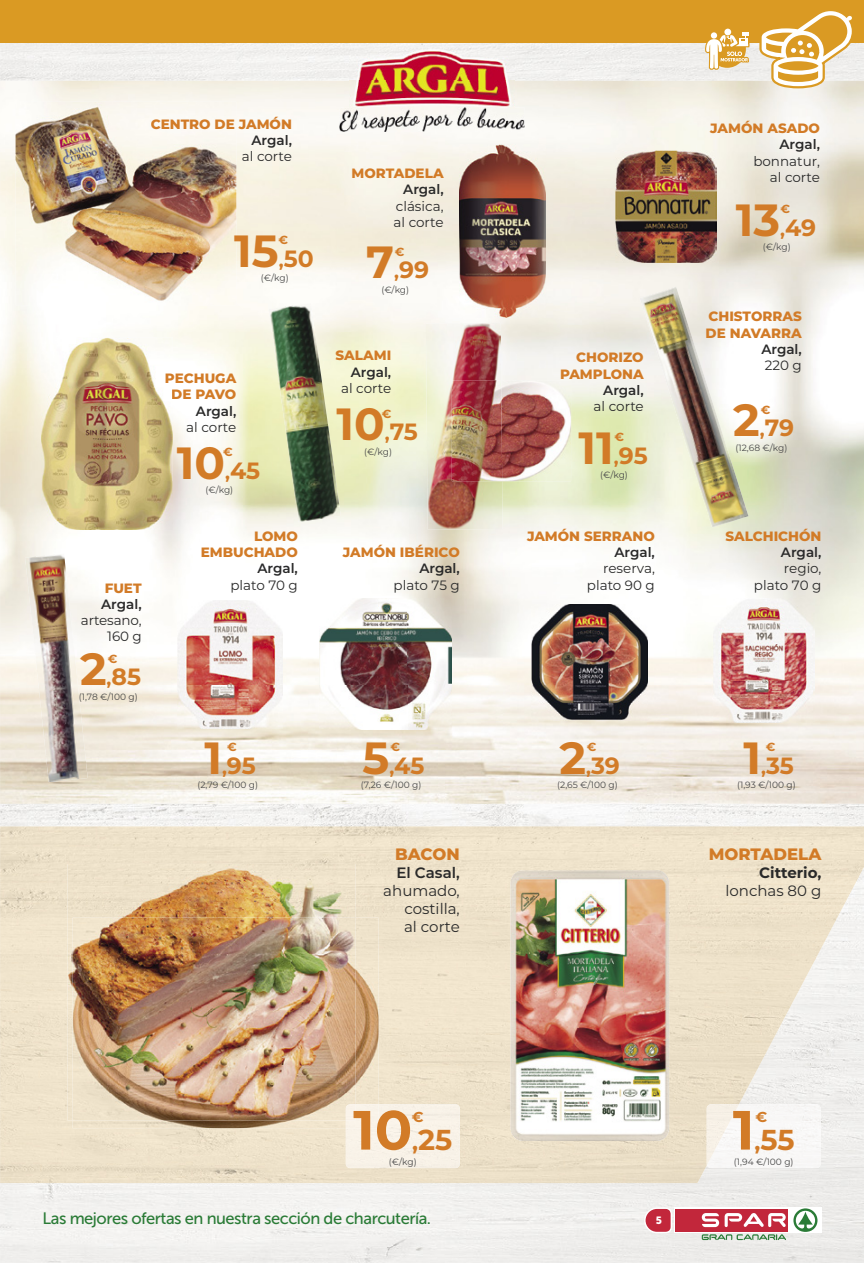
<style>
.page{position:relative;width:864px;height:1263px;background:#fff}
.page>*{position:absolute;margin:0;border:0;box-sizing:border-box;transform-origin:0 0}
.t1{font:700 55.2px "Montserrat";color:#d27b27}
.t2{font:700 45px "Montserrat";color:#d27b27}
.t3{font:700 28.8px "Montserrat";color:#d27b27}
.t4{font:700 23.55px "Montserrat";color:#d27b27}
.t5{font:16.5px "Museo Sans 500";letter-spacing:-.03em;color:#2a7b36}
.t6{font:800 16.5px "Montserrat";color:#d27b27}
.t7{font:15px/18px "Montserrat";color:#292929;text-align:justify}
.t8{font:700 15px "Montserrat";color:#292929}
.t9{font:600 15px "Montserrat";color:#292929}
.t10{font:700 14.4px "Montserrat";color:#d27b27}
.t11{font:800 13.5px/16.2px "Montserrat";color:#d27b27;text-align:right}
.t12{font:13.5px/16.2px "Montserrat";color:#292929;text-align:right}
.t13{font:600 13.5px "Montserrat";color:#292929}
.t14{font:700 11.7px "Montserrat";color:#d27b27}
.t15{font:10.5px "Museo Sans 900";color:#fff}
.t16{font:9.15px "Montserrat";color:#484848}
.s1{font-size:18.6px}
.s2{font-size:22.8px}
</style>
<div class="page">
<img style="left:0;top:43px;width:863px;height:1220px">
<div style="left:706px;top:878px;width:157px;height:305px;background:#efeeec"></div>
<div style="left:0;top:826px;width:99px;height:357px;background:#efe3cb"></div>
<div style="left:99px;top:826px;width:764px;height:52px;background:#efe3cb"></div>
<div style="left:355px;top:877px;width:204px;height:306px;background:#efe3cb"></div>
<img style="left:668px;top:877px;width:147px;height:205px">
<img style="left:814px;top:877px;width:44px;height:84px">
<img style="left:99px;top:1128px;width:257px;height:55px">
<img style="left:668px;top:1081px;width:83px;height:51px">
<div style="left:559px;top:1132px;width:147px;height:51px;background:#eadec6"></div>
<img style="left:0;top:81px;width:863px;height:723px">
<img style="left:339px;top:108px;width:185px;height:24px">
<img style="left:349px;top:43px;width:165px;height:76px">
<img style="left:615px;top:151px;width:100px;height:111px">
<img style="left:459px;top:145px;width:86px;height:172px">
<img style="left:25px;top:554px;width:63px;height:228px">
<img style="left:639px;top:287px;width:109px;height:241px">
<img style="left:268px;top:303px;width:73px;height:219px">
<img style="left:41px;top:337px;width:132px;height:193px">
<svg style="left:166px;top:374px;width:7px;height:9px"></svg>
<img style="left:712px;top:599px;width:102px;height:123px">
<div style="left:0;top:0;width:863px;height:43px;background:#da9a23"></div>
<svg style="left:759px;top:11px;width:96px;height:77px"></svg>
<img style="left:531px;top:604px;width:116px;height:116px">
<img style="left:16px;top:102px;width:220px;height:203px">
<img style="left:151px;top:117px;width:85px;height:12px">
<img style="left:177px;top:600px;width:106px;height:128px">
<svg style="left:705px;top:28px;width:46px;height:41px"></svg>
<svg style="left:643px;top:1207px;width:28px;height:26px"></svg>
<svg style="left:673px;top:1207px;width:148px;height:26px"></svg>
<div style="left:675px;top:1209px;width:112px;height:22px;background:#c2273b"></div>
<svg style="left:701px;top:1213px;width:84px;height:14px"></svg>
<svg style="left:701px;top:1234px;width:84px;height:6px"></svg>
<svg style="left:793px;top:1208px;width:24px;height:24px"></svg>
<img style="left:510px;top:870px;width:158px;height:271px">
<img style="left:73px;top:918px;width:305px;height:210px">
<img style="left:67px;top:864px;width:288px;height:256px">
<img style="left:73px;top:918px;width:282px;height:202px">
<img style="left:319px;top:598px;width:132px;height:132px">
<img style="left:502px;top:380px;width:69px;height:101px">
<img style="left:425px;top:323px;width:77px;height:207px">
<div style="left:345px;top:1104px;width:114px;height:64px;background:#f8f2e8"></div>
<img style="left:345px;top:1104px;width:33px;height:24px">
<img style="left:345px;top:1104px;width:10px;height:16px">
<div style="left:706px;top:1104px;width:114px;height:64px;background:#f8f7f6"></div>
<img style="left:706px;top:1104px;width:32px;height:61px">
<p class="t11" style="left:151px;top:115px;width:143px">CENTRO DE JAMÓN</p>
<p class="t13" style="left:251px;top:131px;width:42px">Argal,</p>
<p class="t12" style="left:242px;top:148px;width:52px">al corte</p>
<h2 class="t2" style="left:234px;top:218px;width:46px">15</h2>
<p class="t14" style="left:278px;top:231px;width:11px">€</p>
<p class="t16" style="left:261px;top:271px;width:29px">(€/kg)</p>
<h3 class="t4" style="left:279px;top:241px;width:36px"><span class="s1">,</span>50</h3>
<p class="t11" style="left:165px;top:370px;width:73px;text-align:center">PECHUGA<br>DE PAVO</p>
<p class="t13" style="left:196px;top:401px;width:42px">Argal,</p>
<p class="t12" style="left:186px;top:418px;width:52px">al corte</p>
<h2 class="t2" style="left:177px;top:430px;width:50px">10</h2>
<p class="t14" style="left:223px;top:443px;width:11px">€</p>
<p class="t16" style="left:205px;top:483px;width:29px">(€/kg)</p>
<h3 class="t4" style="left:225px;top:453px;width:37px"><span class="s1">,</span>45</h3>
<p class="t11" style="left:351px;top:165px;width:94px">MORTADELA</p>
<p class="t13" style="left:403px;top:180px;width:42px">Argal,</p>
<p class="t12" style="left:393px;top:197px;width:52px;text-align:left">clásica, al corte</p>
<h2 class="t2" style="left:366px;top:230px;width:29px">7</h2>
<p class="t14" style="left:394px;top:243px;width:11px">€</p>
<p class="t16" style="left:381px;top:283px;width:29px">(€/kg)</p>
<h3 class="t4" style="left:394px;top:253px;width:36px"><span class="s1">,</span>99</h3>
<p class="t11" style="left:335px;top:347px;width:57px">SALAMI</p>
<p class="t13" style="left:350px;top:362px;width:42px">Argal,</p>
<p class="t12" style="left:341px;top:379px;width:52px">al corte</p>
<h2 class="t2" style="left:336px;top:392px;width:50px">10</h2>
<p class="t14" style="left:381px;top:405px;width:11px">€</p>
<p class="t16" style="left:364px;top:445px;width:29px">(€/kg)</p>
<h3 class="t4" style="left:385px;top:415px;width:35px"><span class="s1">,</span>75</h3>
<p class="t11" style="left:559px;top:349px;width:85px">CHORIZO<br>PAMPLONA</p>
<p class="t13" style="left:603px;top:380px;width:42px">Argal,</p>
<p class="t12" style="left:593px;top:398px;width:52px">al corte</p>
<h2 class="t2" style="left:578px;top:415px;width:37px">11</h2>
<p class="t14" style="left:614px;top:429px;width:11px">€</p>
<p class="t16" style="left:600px;top:469px;width:29px">(€/kg)</p>
<h3 class="t4" style="left:613px;top:438px;width:35px"><span class="s1">,</span>95</h3>
<p class="t11" style="left:710px;top:120px;width:111px">JAMÓN ASADO</p>
<p class="t13" style="left:779px;top:135px;width:42px">Argal,</p>
<p class="t12" style="left:753px;top:152px;width:68px">bonnatur, al corte</p>
<h2 class="t2" style="left:735px;top:188px;width:46px">13</h2>
<p class="t14" style="left:780px;top:201px;width:11px">€</p>
<p class="t16" style="left:762px;top:241px;width:29px">(€/kg)</p>
<h3 class="t4" style="left:779px;top:211px;width:37px"><span class="s1">,</span>49</h3>
<p class="t11" style="left:705px;top:308px;width:98px;text-align:left">CHISTORRAS<br>DE NAVARRA</p>
<p class="t13" style="left:761px;top:339px;width:42px">Argal,</p>
<p class="t12" style="left:764px;top:357px;width:39px">220 g</p>
<h2 class="t2" style="left:732px;top:388px;width:28px">2</h2>
<p class="t14" style="left:760px;top:401px;width:11px">€</p>
<p class="t16" style="left:735px;top:441px;width:53px">(12,68 €/kg)</p>
<h3 class="t4" style="left:759px;top:411px;width:36px"><span class="s1">,</span>79</h3>
<p class="t11" style="left:725px;top:527px;width:97px">SALCHICHÓN</p>
<p class="t13" style="left:780px;top:543px;width:42px">Argal,</p>
<p class="t12" style="left:783px;top:560px;width:39px">regio,</p>
<p class="t11" style="left:527px;top:527px;width:129px">JAMÓN SERRANO</p>
<p class="t13" style="left:614px;top:543px;width:42px">Argal,</p>
<p class="t12" style="left:586px;top:560px;width:69px">reserva, plato 90 g</p>
<p class="t11" style="left:201px;top:527px;width:98px">LOMO<br>EMBUCHADO</p>
<p class="t13" style="left:257px;top:559px;width:42px">Argal,</p>
<p class="t12" style="left:230px;top:576px;width:69px">plato 70 g</p>
<p class="t11" style="left:343px;top:543px;width:118px">JAMÓN IBÉRICO</p>
<p class="t13" style="left:419px;top:559px;width:42px">Argal,</p>
<p class="t12" style="left:393px;top:576px;width:68px">plato 75 g</p>
<p class="t11" style="left:105px;top:579px;width:38px">FUET</p>
<p class="t12" style="left:753px;top:576px;width:69px">plato 70 g</p>
<p class="t13" style="left:101px;top:595px;width:42px">Argal,</p>
<p class="t12" style="left:81px;top:612px;width:62px">artesano,<br>160 g</p>
<h2 class="t2" style="left:80px;top:637px;width:28px">2</h2>
<p class="t14" style="left:108px;top:650px;width:11px">€</p>
<p class="t16" style="left:79px;top:690px;width:60px">(1,78 €/100 g)</p>
<h3 class="t4" style="left:107px;top:660px;width:36px"><span class="s1">,</span>85</h3>
<h2 class="t2" style="left:204px;top:725px;width:19px">1</h2>
<p class="t14" style="left:227px;top:738px;width:11px">€</p>
<p class="t16" style="left:197px;top:778px;width:62px">(2,79 €/100 g)</p>
<h3 class="t4" style="left:222px;top:748px;width:35px"><span class="s1">,</span>95</h3>
<h2 class="t2" style="left:362px;top:725px;width:28px">5</h2>
<p class="t14" style="left:390px;top:738px;width:11px">€</p>
<p class="t16" style="left:361px;top:778px;width:62px">(7,26 €/100 g)</p>
<h3 class="t4" style="left:389px;top:748px;width:37px"><span class="s1">,</span>45</h3>
<h2 class="t2" style="left:559px;top:725px;width:28px">2</h2>
<p class="t14" style="left:586px;top:738px;width:11px">€</p>
<p class="t16" style="left:557px;top:778px;width:62px">(2,65 €/100 g)</p>
<h3 class="t4" style="left:586px;top:748px;width:35px"><span class="s1">,</span>39</h3>
<h2 class="t2" style="left:743px;top:725px;width:19px">1</h2>
<p class="t14" style="left:765px;top:738px;width:11px">€</p>
<p class="t16" style="left:736px;top:778px;width:60px">(1,93 €/100 g)</p>
<h3 class="t4" style="left:761px;top:748px;width:34px"><span class="s1">,</span>35</h3>
<p class="t6" style="left:395px;top:842px;width:66px">BACON</p>
<p class="t9" style="left:396px;top:862px;width:65px">El Casal,</p>
<p class="t7" style="left:404px;top:881px;width:57px;text-indent:-21px">ahumado, costilla, al corte</p>
<p class="t6" style="left:708px;top:842px;width:114px">MORTADELA</p>
<p class="t8" style="left:758px;top:862px;width:64px">Citterio,</p>
<p class="t7" style="left:725px;top:881px;width:97px">lonchas 80 g</p>
<h1 class="t1" style="left:353px;top:1090px;width:61px">10</h1>
<p class="t10" style="left:411px;top:1106px;width:13px">€</p>
<p class="t16" style="left:389px;top:1155px;width:29px">(€/kg)</p>
<h3 class="t3" style="left:412px;top:1118px;width:42px"><span class="s2">,</span>25</h3>
<h1 class="t1" style="left:732px;top:1090px;width:23px">1</h1>
<p class="t10" style="left:755px;top:1106px;width:13px">€</p>
<p class="t16" style="left:733px;top:1155px;width:61px">(1,94 €/100 g)</p>
<h3 class="t3" style="left:754px;top:1118px;width:42px"><span class="s2">,</span>55</h3>
<p class="t5" style="left:43px;top:1210px;width:390px">Las mejores ofertas en nuestra sección de charcutería.</p>
<p class="t15" style="left:655px;top:1214px;width:8px">5</p>
</div>
